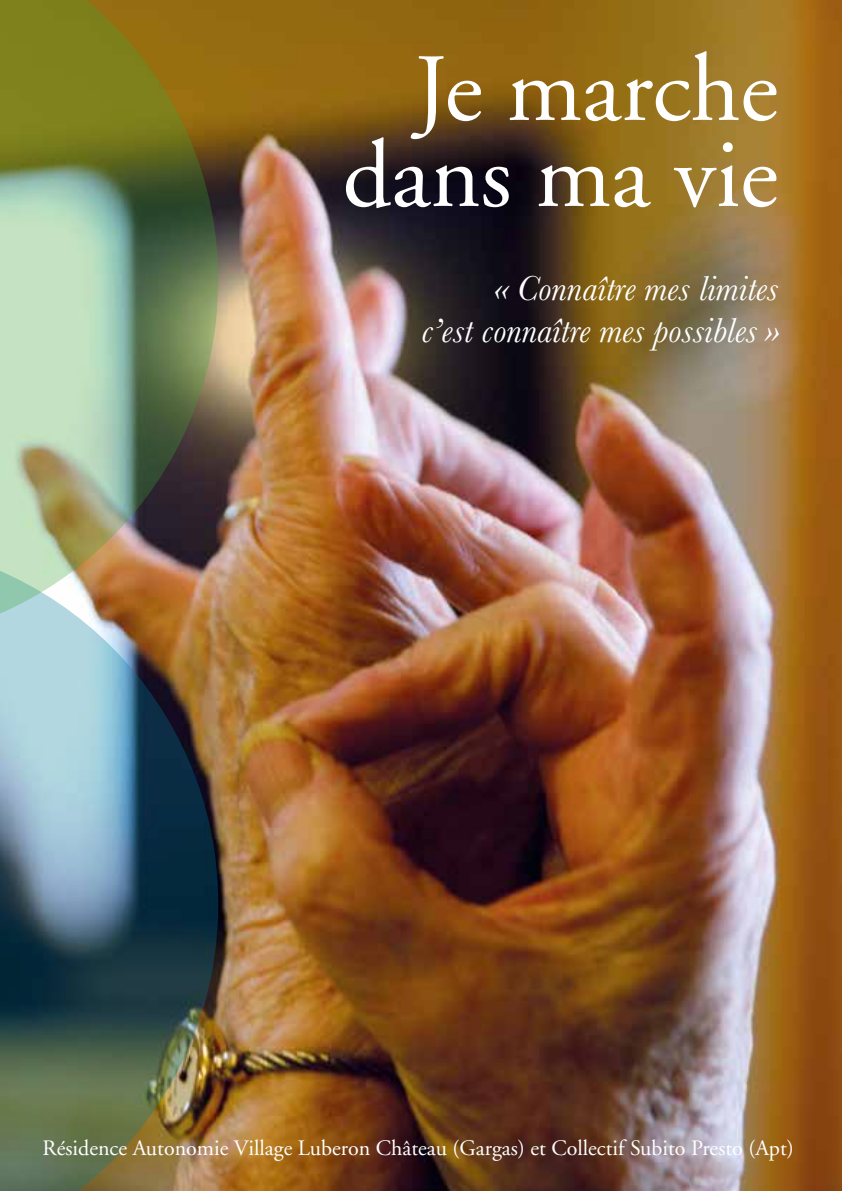
<style>
.page{position:relative;width:842px;height:1191px;background:#fff}
.page>*{position:absolute;margin:0;border:0;box-sizing:border-box;transform-origin:0 0}
.t1{font:96px/86px "Adobe Garamond";color:#fff;text-align:right}
.t2{font:italic 36px/42px "Baskerville";color:#fff;text-align:right}
.t3{font:22px "Adobe Garamond";color:#fff}
</style>
<div class="page">
<img style="left:218px;top:0;width:624px;height:1191px">
<img style="left:0;top:643px;width:218px;height:548px">
<img style="left:0;top:0;width:218px;height:643px">
<h1 class="t1" style="left:343px;top:49px;width:437px">Je marche dans ma vie</h1>
<h2 class="t2" style="left:422px;top:267px;width:358px">« Connaître mes limites<br>c’est connaître mes possibles »</h2>
<p class="t3" style="left:43px;top:1135px;width:753px">Résidence Autonomie Village Luberon Château (Gargas) et Collectif Subito Presto (Apt)</p>
</div>
